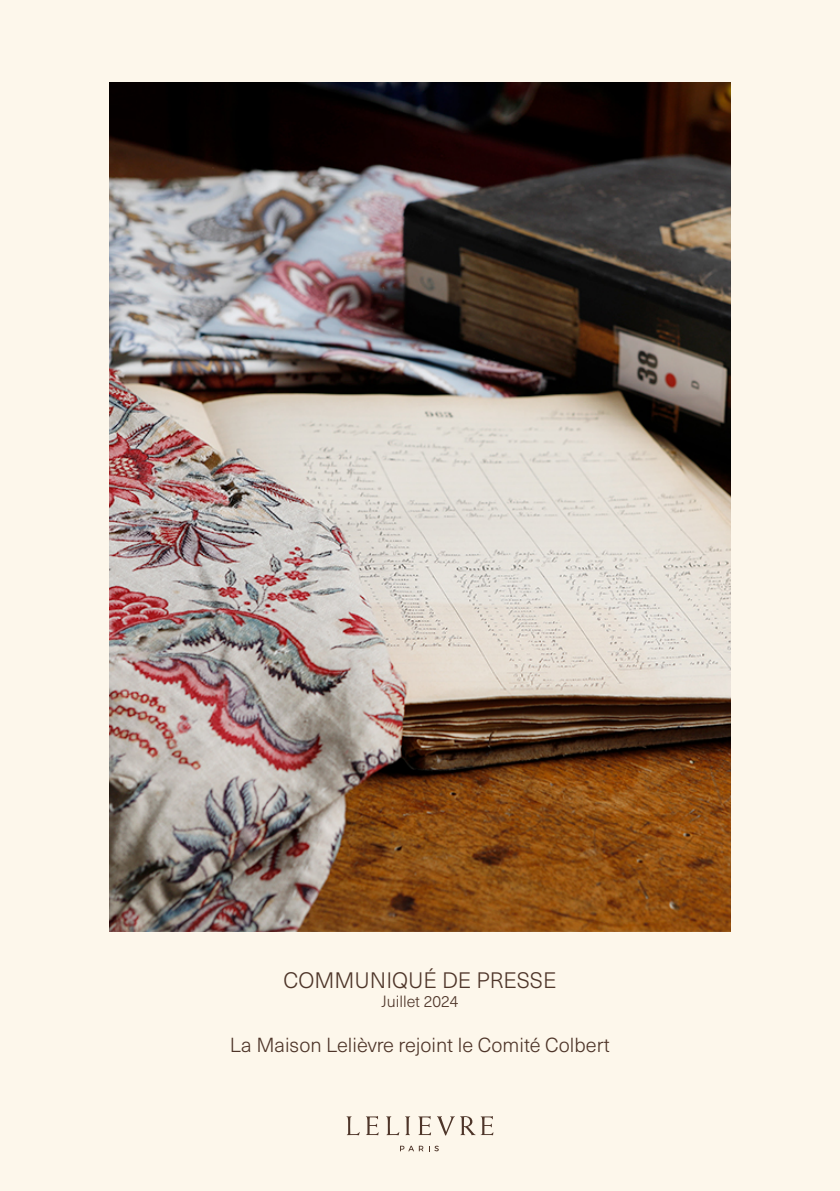
<style>
.page{position:relative;width:840px;height:1191px;background:#fff}
.page>*{position:absolute;margin:0;border:0;box-sizing:border-box;transform-origin:0 0}
.t1{font:300 22px "Neue Haas Unica W1 G";color:#4e3529}
.t2{font:300 20px "Neue Haas Unica W1 G";color:#4e3529}
.t3{font:300 16px "Neue Haas Unica W1 G";color:#4e3529}
</style>
<div class="page">
<div style="left:0;top:0;width:839px;height:1191px;background:#fdf7eb"></div>
<img style="left:109px;top:83px;width:621px;height:848px">
<svg style="left:400px;top:1145px;width:38px;height:6px"></svg>
<svg style="left:346px;top:1116px;width:13px;height:19px"></svg>
<svg style="left:366px;top:1116px;width:12px;height:19px"></svg>
<svg style="left:386px;top:1116px;width:13px;height:19px"></svg>
<svg style="left:405px;top:1116px;width:5px;height:19px"></svg>
<svg style="left:418px;top:1116px;width:36px;height:19px"></svg>
<svg style="left:460px;top:1116px;width:33px;height:19px"></svg>
<p class="t1" style="left:283px;top:963px;width:274px">COMMUNIQUÉ DE PRESSE</p>
<p class="t3" style="left:381px;top:989px;width:79px">Juillet 2024</p>
<p class="t2" style="left:230px;top:1030px;width:381px">La Maison Lelièvre rejoint le Comité Colbert</p>
</div>
